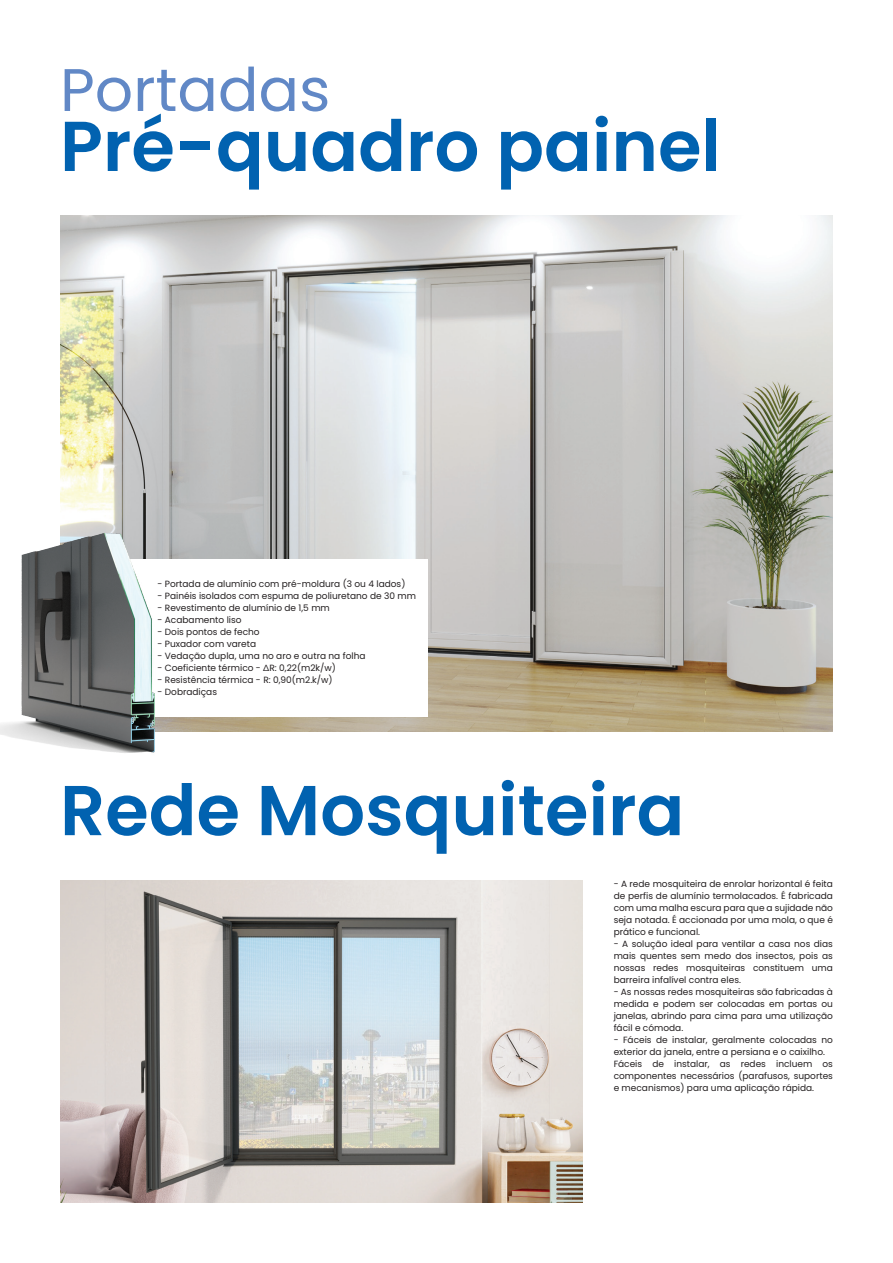
<style>
.page{position:relative;width:893px;height:1263px;background:#fff}
.page>*{position:absolute;margin:0;border:0;box-sizing:border-box;transform-origin:0 0}
.t1{font:600 70.5px "Poppins";color:#0162b0}
.t2{font:60px "Poppins";color:#6188c6}
.t3{font:9px/12px "Poppins";color:#231f20;text-align:justify}
</style>
<div class="page">
<img style="left:60px;top:216px;width:773px;height:516px">
<img style="left:0;top:379px;width:474px;height:374px">
<img style="left:60px;top:880px;width:523px;height:323px">
<h2 class="t2" style="left:60px;top:55px;width:272px">Portadas</h2>
<h1 class="t1" style="left:60px;top:105px;width:663px">Pré-quadro painel</h1>
<p class="t3" style="left:158px;top:578px;width:249px">- Portada de alumínio com pré-moldura (3 ou 4 lados)</p>
<p class="t3" style="left:158px;top:590px;width:260px">- Painéis isolados com espuma de poliuretano de 30 mm</p>
<p class="t3" style="left:158px;top:602px;width:174px">- Revestimento de alumínio de 1,5 mm</p>
<p class="t3" style="left:158px;top:614px;width:86px">- Acabamento liso</p>
<p class="t3" style="left:158px;top:626px;width:104px">- Dois pontos de fecho</p>
<p class="t3" style="left:158px;top:638px;width:100px">- Puxador com vareta</p>
<p class="t3" style="left:158px;top:649px;width:210px">- Vedação dupla, uma no aro e outra na folha</p>
<p class="t3" style="left:158px;top:661px;width:180px">- Coeficiente térmico - ∆R: 0,22(m2k/w)</p>
<p class="t3" style="left:158px;top:673px;width:177px">- Resistência térmica - R: 0,90(m2.k/w)</p>
<p class="t3" style="left:158px;top:685px;width:61px">- Dobradiças</p>
<h1 class="t1" style="left:60px;top:770px;width:626px">Rede Mosquiteira</h1>
<p class="t3" style="left:614px;top:878px;width:221px">- A rede mosquiteira de enrolar horizontal é feita de perfis de alumínio termolacados. É fabricada com uma malha escura para que a sujidade não seja notada. É accionada por uma mola, o que é prático e funcional.</p>
<p class="t3" style="left:614px;top:938px;width:221px">- A solução ideal para ventilar a casa nos dias mais quentes sem medo dos insectos, pois as nossas redes mosquiteiras constituem uma barreira infalível contra eles.</p>
<p class="t3" style="left:614px;top:986px;width:221px">- As nossas redes mosquiteiras são fabricadas à medida e podem ser colocadas em portas ou janelas, abrindo para cima para uma utilização fácil e cómoda.</p>
<p class="t3" style="left:614px;top:1034px;width:221px;text-align:left">- Fáceis de instalar, geralmente colocadas no exterior da janela, entre a persiana e o caixilho.<br>Fáceis de instalar, as redes incluem os componentes necessários (parafusos, suportes e mecanismos) para uma aplicação rápida.</p>
</div>
